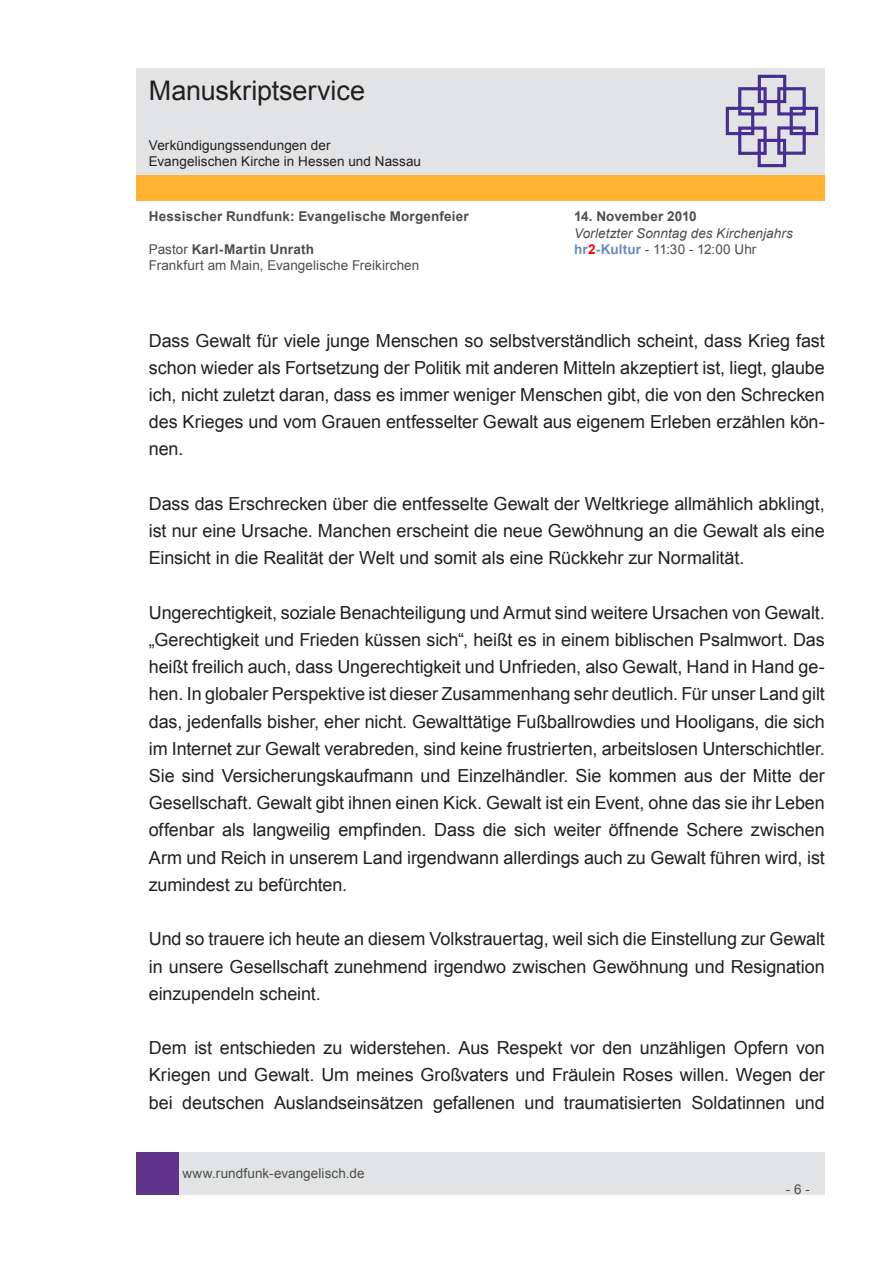
<style>
.page{position:relative;width:893px;height:1263px;background:#fff}
.page>*{position:absolute;margin:0;border:0;box-sizing:border-box;transform-origin:0 0}
.t1{font:27px "Arial";letter-spacing:-.005em;color:#231f20}
.t2{font:18px/27.2px "Arial";letter-spacing:-.005em;color:#231f20;text-align:justify}
.t3{font:13.5px "Arial";letter-spacing:.005em;color:#4d4d4d}
.t4{font:700 13.5px "Arial";letter-spacing:.015em;color:#4d4d4d}
.t5{font:13.5px/16.2px "Arial";letter-spacing:.005em;color:#231f20}
.t6{font:italic 13.5px "Arial";letter-spacing:.005em;color:#4d4d4d}
.s1{font-weight:400}
.s2{font-weight:700;color:#688bc0}
.s3{font-weight:700;color:#f00}
</style>
<div class="page">
<div style="left:179px;top:1152px;width:646px;height:43px;background:#e2e3e4"></div>
<div style="left:136px;top:1152px;width:43px;height:43px;background:#5f348a"></div>
<div style="left:136px;top:175px;width:689px;height:26px;background:#ffb132"></div>
<div style="left:136px;top:68px;width:689px;height:106px;background:#e2e3e4"></div>
<svg style="left:725px;top:74px;width:94px;height:94px"></svg>
<h1 class="t1" style="left:149px;top:73px;width:218px">Manuskriptservice</h1>
<p class="t5" style="left:149px;top:137px;width:274px">Verkündigungssendungen der<br>Evangelischen Kirche in Hessen und Nassau</p>
<p class="t4" style="left:149px;top:208px;width:322px">Hessischer Rundfunk: Evangelische Morgenfeier</p>
<p class="t4" style="left:574px;top:208px;width:124px">14. November 2010</p>
<p class="t6" style="left:574px;top:224px;width:220px">Vorletzter Sonntag des Kirchenjahrs</p>
<p class="t4" style="left:149px;top:240px;width:167px"><span class="s1">Pastor</span> Karl-Martin Unrath</p>
<p class="t3" style="left:574px;top:240px;width:184px"><span class="s2">hr</span><span class="s3">2</span><span class="s2">-Kultur</span> - 11:30 - 12:00 Uhr</p>
<p class="t3" style="left:149px;top:256px;width:272px">Frankfurt am Main, Evangelische Freikirchen</p>
<p class="t2" style="left:149px;top:327px;width:678px">Dass Gewalt für viele junge Menschen so selbstverständlich scheint, dass Krieg fast schon wieder als Fortsetzung der Politik mit anderen Mitteln akzeptiert ist, liegt, glaube ich, nicht zuletzt daran, dass es immer weniger Menschen gibt, die von den Schrecken des Krieges und vom Grauen entfesselter Gewalt aus eigenem Erleben erzählen kön&shy;nen.</p>
<p class="t2" style="left:149px;top:490px;width:678px">Dass das Erschrecken über die entfesselte Gewalt der Weltkriege allmählich abklingt, ist nur eine Ursache. Manchen erscheint die neue Gewöhnung an die Gewalt als eine Einsicht in die Realität der Welt und somit als eine Rückkehr zur Normalität.</p>
<p class="t2" style="left:149px;top:599px;width:678px">Ungerechtigkeit, soziale Benachteiligung und Armut sind weitere Ursachen von Gewalt. „Gerechtigkeit und Frieden küssen sich“, heißt es in einem biblischen Psalmwort. Das heißt freilich auch, dass Ungerechtigkeit und Unfrieden, also Gewalt, Hand in Hand ge&shy;hen. In globaler Perspektive ist dieser Zusammenhang sehr deutlich. Für unser Land gilt das, jedenfalls bisher, eher nicht. Gewalttätige Fußballrowdies und Hooligans, die sich im Internet zur Gewalt verabreden, sind keine frustrierten, arbeitslosen Unterschichtler.<br>Sie sind Versicherungskaufmann und Einzelhändler. Sie kommen aus der Mitte der Gesellschaft. Gewalt gibt ihnen einen Kick. Gewalt ist ein Event, ohne das sie ihr Leben offenbar als langweilig empfinden. Dass die sich weiter öffnende Schere zwischen Arm und Reich in unserem Land irgendwann allerdings auch zu Gewalt führen wird, ist zumindest zu befürchten.</p>
<p class="t2" style="left:149px;top:926px;width:677px">Und so trauere ich heute an diesem Volkstrauertag, weil sich die Einstellung zur Gewalt in unsere Gesellschaft zunehmend irgendwo zwischen Gewöhnung und Resignation einzupendeln scheint.</p>
<p class="t2" style="left:149px;top:1034px;width:678px">Dem ist entschieden zu widerstehen. Aus Respekt vor den unzähligen Opfern von Kriegen und Gewalt. Um meines Großvaters und Fräulein Roses willen. Wegen der bei deutschen Auslandseinsätzen gefallenen und traumatisierten Soldatinnen und</p>
<p class="t3" style="left:182px;top:1164px;width:184px">www.rundfunk-evangelisch.de</p>
<p class="t3" style="left:786px;top:1180px;width:26px">- 6 -</p>
</div>
